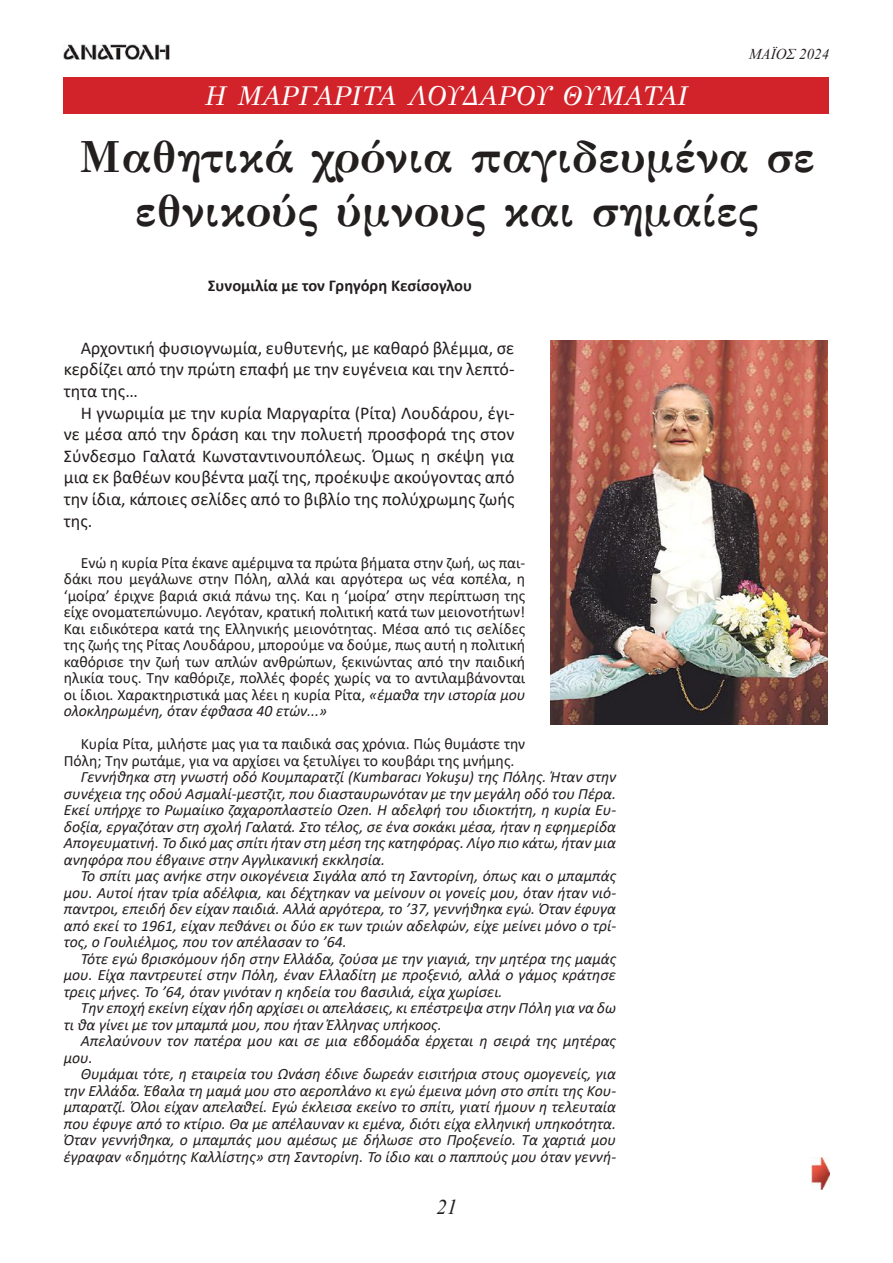
<style>
.page{position:relative;width:893px;height:1263px;background:#fff}
.page>*{position:absolute;margin:0;border:0;box-sizing:border-box;transform-origin:0 0}
.t1{font:700 45px/54px "GFS Didot";color:#241f1f;text-align:center}
.t2{font:italic 27px "GFS Didot";color:#fff}
.t3{font:italic 21px "Times New Roman";color:#241f1f}
.t4{font:18px/21.6px "Calibri";color:#241f1f;text-align:justify}
.t5{font:700 16.5px "Calibri";color:#241f1f}
.t6{font:italic 15.75px/16.5px "Calibri";color:#241f1f;text-align:justify}
.t7{font:15.75px/16.5px "Calibri";color:#241f1f;text-align:justify}
.t8{font:italic 15px "Times New Roman";color:#241f1f}
.s1{font-style:italic}
</style>
<div class="page">
<img style="left:64px;top:45px;width:106px;height:14px">
<div style="left:64px;top:77px;width:765px;height:37px;background:#d2232a"></div>
<img style="left:812px;top:1157px;width:17px;height:32px">
<img style="left:551px;top:340px;width:276px;height:385px">
<p class="t8" style="left:749px;top:44px;width:82px">ΜΑΪΟΣ 2024</p>
<h2 class="t2" style="left:205px;top:74px;width:485px">Η ΜΑΡΓΑΡΙΤΑ ΛΟΥΔΑΡΟΥ ΘΥΜΑΤΑΙ</h2>
<h1 class="t1" style="left:78px;top:126px;width:738px">Μαθητικά χρόνια παγιδευμένα σε εθνικούς ύμνους και σημαίες</h1>
<p class="t5" style="left:208px;top:274px;width:266px">Συνομιλία με τον Γρηγόρη Κεσίσογλου</p>
<p class="t4" style="left:64px;top:336px;width:452px;text-indent:17px">Αρχοντική φυσιογνωμία, ευθυτενής, με καθαρό βλέμμα, σε κερδίζει από την πρώτη επαφή με την ευγένεια και την λεπτό&shy;τητα της…</p>
<p class="t4" style="left:64px;top:401px;width:452px;text-indent:17px">Η γνωριμία με την κυρία Μαργαρίτα (Ρίτα) Λουδάρου, έγι&shy;νε μέσα από την δράση και την πολυετή προσφορά της στον Σύνδεσμο Γαλατά Κωνσταντινουπόλεως. Όμως η σκέψη για μια εκ βαθέων κουβέντα μαζί της, προέκυψε ακούγοντας από την ίδια, κάποιες σελίδες από το βιβλίο της πολύχρωμης ζωής της.</p>
<p class="t7" style="left:64px;top:554px;width:463px;text-indent:17px">Ενώ η κυρία Ρίτα έκανε αμέριμνα τα πρώτα βήματα στην ζωή, ως παι&shy;δάκι που μεγάλωνε στην Πόλη, αλλά και αργότερα ως νέα κοπέλα, η ‘μοίρα’ έριχνε βαριά σκιά πάνω της. Και η ‘μοίρα’ στην περίπτωση της είχε ονοματεπώνυμο. Λεγόταν, κρατική πολιτική κατά των μειονοτήτων!<br>Και ειδικότερα κατά της Ελληνικής μειονότητας. Μέσα από τις σελίδες της ζωής της Ρίτας Λουδάρου, μπορούμε να δούμε, πως αυτή η πολιτική καθόρισε την ζωή των απλών ανθρώπων, ξεκινώντας από την παιδική ηλικία τους. Την καθόριζε, πολλές φορές χωρίς να το αντιλαμβάνονται οι ίδιοι. Χαρακτηριστικά μας λέει η κυρία Ρίτα, <span class="s1">«έμαθα την ιστορία μου ολοκληρωμένη, όταν έφθασα 40 ετών...»</span></p>
<p class="t7" style="left:64px;top:735px;width:463px;text-indent:17px">Κυρία Ρίτα, μιλήστε μας για τα παιδικά σας χρόνια. Πώς θυμάστε την<br>Πόλη; Την ρωτάμε, για να αρχίσει να ξετυλίγει το κουβάρι της μνήμης.</p>
<p class="t6" style="left:64px;top:768px;width:554px;text-indent:17px">Γεννήθηκα στη γνωστή οδό Κουμπαρατζί (Kumbaracı Yokuşu) της Πόλης. Ήταν στην συνέχεια της οδού Ασμαλί-μεστζιτ, που διασταυρωνόταν με την μεγάλη οδό του Πέρα.<br>Εκεί υπήρχε το Ρωμαίικο ζαχαροπλαστείο Ozen. Η αδελφή του ιδιοκτήτη, η κυρία Ευ&shy;δοξία, εργαζόταν στη σχολή Γαλατά. Στο τέλος, σε ένα σοκάκι μέσα, ήταν η εφημερίδα Απογευματινή. Το δικό μας σπίτι ήταν στη μέση της κατηφόρας. Λίγο πιο κάτω, ήταν μια ανηφόρα που έβγαινε στην Αγγλικανική εκκλησία.</p>
<p class="t6" style="left:64px;top:867px;width:554px;text-indent:17px">Το σπίτι μας ανήκε στην οικογένεια Σιγάλα από τη Σαντορίνη, όπως και ο μπαμπάς μου. Αυτοί ήταν τρία αδέλφια, και δέχτηκαν να μείνουν οι γονείς μου, όταν ήταν νιό&shy;παντροι, επειδή δεν είχαν παιδιά. Αλλά αργότερα, το ’37, γεννήθηκα εγώ. Όταν έφυγα από εκεί το 1961, είχαν πεθάνει οι δύο εκ των τριών αδελφών, είχε μείνει μόνο ο τρί&shy;τος, ο Γουλιέλμος, που τον απέλασαν το ’64.</p>
<p class="t6" style="left:64px;top:950px;width:554px;text-indent:17px">Τότε εγώ βρισκόμουν ήδη στην Ελλάδα, ζούσα με την γιαγιά, την μητέρα της μαμάς μου. Είχα παντρευτεί στην Πόλη, έναν Ελλαδίτη με προξενιό, αλλά ο γάμος κράτησε τρεις μήνες. Το ’64, όταν γινόταν η κηδεία του βασιλιά, είχα χωρίσει.</p>
<p class="t6" style="left:64px;top:999px;width:554px;text-indent:17px">Την εποχή εκείνη είχαν ήδη αρχίσει οι απελάσεις, κι επέστρεψα στην Πόλη για να δω τι θα γίνει με τον μπαμπά μου, που ήταν Έλληνας υπήκοος.</p>
<p class="t6" style="left:64px;top:1032px;width:554px;text-indent:17px">Απελαύνουν τον πατέρα μου και σε μια εβδομάδα έρχεται η σειρά της μητέρας μου.</p>
<p class="t6" style="left:64px;top:1065px;width:554px;text-indent:17px">Θυμάμαι τότε, η εταιρεία του Ωνάση έδινε δωρεάν εισιτήρια στους ομογενείς, για την Ελλάδα. Έβαλα τη μαμά μου στο αεροπλάνο κι εγώ έμεινα μόνη στο σπίτι της Κου&shy;μπαρατζί. Όλοι είχαν απελαθεί. Εγώ έκλεισα εκείνο το σπίτι, γιατί ήμουν η τελευταία που έφυγε από το κτίριο. Θα με απέλαυναν κι εμένα, διότι είχα ελληνική υπηκοότητα.<br>Όταν γεννήθηκα, ο μπαμπάς μου αμέσως με δήλωσε στο Προξενείο. Τα χαρτιά μου έγραφαν «δημότης Καλλίστης» στη Σαντορίνη. Το ίδιο και ο παππούς μου όταν γεννή-</p>
<h3 class="t3" style="left:436px;top:1192px;width:22px">21</h3>
</div>
